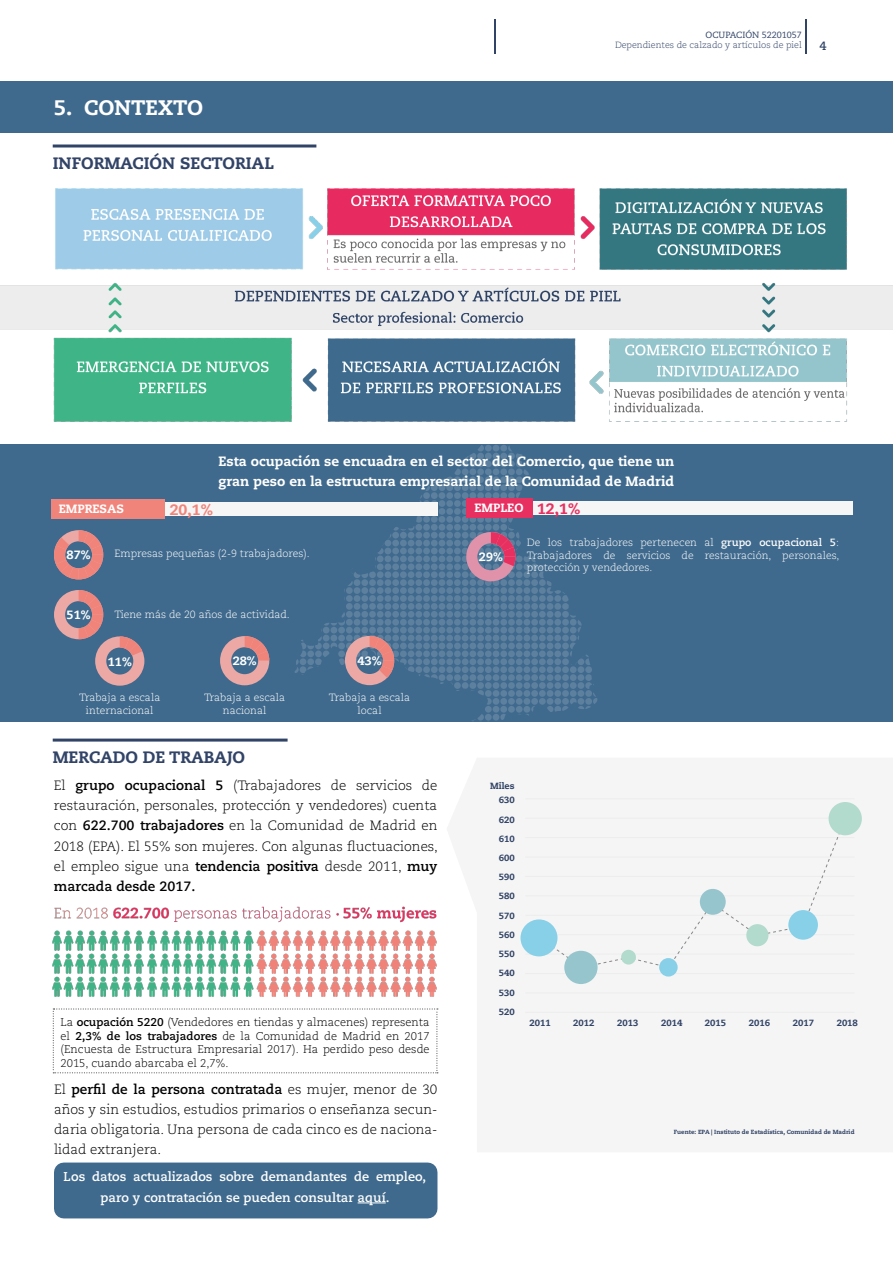
<style>
.page{position:relative;width:893px;height:1263px;background:#fff}
.page>*{position:absolute;margin:0;border:0;box-sizing:border-box;transform-origin:0 0}
.t1{font:800 21px "Caecilia LT Std";color:#fff}
.t2{font:800 16.5px "Caecilia LT Std";color:#314366}
.t3{font:800 15px "Caecilia LT Std";color:#f0847a}
.t4{font:300 13.5px/20.2px "Caecilia LT Std";color:#000;text-align:justify}
.t5{font:800 13.5px/20.2px "Caecilia LT Std";color:#fff}
.t6{font:700 12.75px/20.2px "Caecilia LT Std";color:#fff;text-align:center}
.t7{font:800 12px "Caecilia LT Std";color:#fff}
.t8{font:700 12px "Caecilia LT Std";color:#314366}
.t9{font:300 11.25px/13.5px "Caecilia LT Std";color:#000;text-align:justify}
.t10{font:300 10.5px/12.6px "Caecilia LT Std";color:#fff;text-align:center}
.t11{font:800 9px/19.2px "Caecilia LT Std";color:#314366;text-align:justify}
.t12{font:300 9px "Caecilia LT Std";color:#314366}
.t13{font:9px "Caecilia LT Std";color:#314366}
.t14{font:800 6px "Caecilia LT Std";color:#314366}
.s1{font-size:15px;color:#e83060}
.s2{font-weight:700}
</style>
<div class="page">
<hr style="left:805px;top:20px;width:1px;height:34px;background:#314366">
<hr style="left:495px;top:20px;width:1px;height:34px;background:#314366">
<div style="left:0;top:444px;width:893px;height:277px;background:#406a8d"></div>
<div style="left:0;top:81px;width:893px;height:51px;background:#406a8d"></div>
<hr style="left:53px;top:144px;width:263px;height:3px;background:#314366">
<div style="left:64px;top:502px;width:373px;height:14px;background:#f6f6f6"></div>
<div style="left:52px;top:499px;width:113px;height:20px;background:#f0847a"></div>
<div style="left:466px;top:501px;width:387px;height:14px;background:#f6f6f6"></div>
<div style="left:466px;top:498px;width:67px;height:20px;background:#e83060"></div>
<svg style="left:294px;top:445px;width:221px;height:277px"></svg>
<svg style="left:220px;top:636px;width:49px;height:49px"></svg>
<svg style="left:54px;top:590px;width:90px;height:96px"></svg>
<hr style="left:53px;top:738px;width:235px;height:3px;background:#314366">
<img style="left:0;top:189px;width:893px;height:233px">
<div style="left:521px;top:798px;width:341px;height:215px;background:#f5f5f5"></div>
<img style="left:53px;top:907px;width:384px;height:90px">
<hr style="left:525px;top:798px;width:329px;height:1px;background:#ededed">
<hr style="left:525px;top:818px;width:329px;height:1px;background:#ededed">
<hr style="left:525px;top:837px;width:329px;height:1px;background:#ededed">
<hr style="left:525px;top:857px;width:329px;height:1px;background:#ededed">
<hr style="left:525px;top:876px;width:329px;height:1px;background:#ededed">
<hr style="left:525px;top:895px;width:329px;height:1px;background:#ededed">
<hr style="left:525px;top:915px;width:329px;height:1px;background:#ededed">
<hr style="left:525px;top:934px;width:329px;height:1px;background:#ededed">
<hr style="left:525px;top:954px;width:329px;height:1px;background:#ededed">
<hr style="left:525px;top:973px;width:329px;height:1px;background:#ededed">
<hr style="left:525px;top:992px;width:329px;height:1px;background:#ededed">
<hr style="left:525px;top:1012px;width:329px;height:1px;background:#ededed">
<div style="left:538px;top:815px;width:309px;height:153px;background:#f5f5f5"></div>
<div style="left:520px;top:919px;width:37px;height:37px;background:#88d0e8;border-radius:50%"></div>
<div style="left:564px;top:951px;width:34px;height:33px;background:#96c5cd;border-radius:50%"></div>
<div style="left:621px;top:950px;width:15px;height:14px;background:#b3dbcd;border-radius:50%"></div>
<div style="left:659px;top:958px;width:19px;height:18px;background:#88d0e8;border-radius:50%"></div>
<div style="left:700px;top:889px;width:26px;height:26px;background:#96c5cd;border-radius:50%"></div>
<div style="left:746px;top:924px;width:22px;height:22px;background:#b3dbcd;border-radius:50%"></div>
<div style="left:788px;top:910px;width:30px;height:30px;background:#88d0e8;border-radius:50%"></div>
<div style="left:829px;top:802px;width:33px;height:33px;background:#b3dbcd;border-radius:50%"></div>
<svg style="left:53px;top:1008px;width:385px;height:65px"></svg>
<div style="left:54px;top:1162px;width:383px;height:56px;background:#406a8d"></div>
<svg style="left:358px;top:1202px;width:28px;height:1px"></svg>
<svg style="left:54px;top:530px;width:49px;height:49px"></svg>
<h1 class="t1" style="left:54px;top:94px;width:151px">5. CONTEXTO</h1>
<p class="t2" style="left:53px;top:153px;width:223px">INFORMACIÓN SECTORIAL</p>
<p class="t13" style="left:706px;top:29px;width:98px">OCUPACIÓN 52201057</p>
<p class="t12" style="left:615px;top:40px;width:188px">Dependientes de calzado y artículos de piel</p>
<p class="t8" style="left:819px;top:39px;width:9px">4</p>
<p class="t5" style="left:218px;top:451px;width:457px">Esta ocupación se encuadra en el sector del Comercio, que tiene un gran peso en la estructura empresarial de la Comunidad de Madrid</p>
<p class="t7" style="left:59px;top:501px;width:67px">EMPRESAS</p>
<p class="t3" style="left:170px;top:501px;width:45px">20,1%</p>
<p class="t7" style="left:474px;top:500px;width:108px">EMPLEO <span class="s1">12,1%</span></p>
<p class="t7" style="left:67px;top:548px;width:25px">87%</p>
<p class="t10" style="left:114px;top:547px;width:197px">Empresas pequeñas (2-9 trabajadores).</p>
<p class="t7" style="left:67px;top:608px;width:25px">51%</p>
<p class="t10" style="left:114px;top:608px;width:177px">Tiene más de 20 años de actividad.</p>
<p class="t7" style="left:108px;top:654px;width:25px">11%</p>
<p class="t7" style="left:233px;top:654px;width:25px">28%</p>
<p class="t7" style="left:358px;top:653px;width:25px">43%</p>
<p class="t10" style="left:79px;top:691px;width:83px">Trabaja a escala internacional</p>
<p class="t10" style="left:204px;top:691px;width:83px">Trabaja a escala nacional</p>
<p class="t10" style="left:329px;top:691px;width:83px">Trabaja a escala local</p>
<p class="t2" style="left:53px;top:747px;width:194px">MERCADO DE TRABAJO</p>
<p class="t4" style="left:54px;top:775px;width:385px">El <span class="s2">grupo ocupacional 5</span> (Trabajadores de servicios de restauración, personales, protección y vendedores) cuenta con <span class="s2">622.700 trabajadores</span> en la Comunidad de Madrid en 2018 (EPA). El 55% son mujeres. Con algunas fluctuaciones, el empleo sigue una <span class="s2">tendencia positiva</span> desde 2011, <span class="s2">muy marcada desde 2017.</span></p>
<p class="t9" style="left:61px;top:1016px;width:371px">La <span class="s2">ocupación 5220</span> (Vendedores en tiendas y almacenes) representa el <span class="s2">2,3% de los trabajadores</span> de la Comunidad de Madrid en 2017 (Encuesta de Estructura Empresarial 2017). Ha perdido peso desde 2015, cuando abarcaba el 2,7%.</p>
<p class="t4" style="left:54px;top:1079px;width:385px">El <span class="s2">perfil de la persona contratada</span> es mujer, menor de 30 años y sin estudios, estudios primarios o enseñanza secun&shy;daria obligatoria. Una persona de cada cinco es de naciona&shy;lidad extranjera.</p>
<p class="t6" style="left:64px;top:1167px;width:364px">Los datos actualizados sobre demandantes de empleo, paro y contratación se pueden consultar aquí.</p>
<p class="t7" style="left:479px;top:550px;width:25px">29%</p>
<p class="t10" style="left:527px;top:537px;width:314px;text-align:justify">De los trabajadores pertenecen al <span class="s2">grupo ocupacional 5</span>:<br>Trabajadores de servicios de restauración, personales, protección y vendedores.</p>
<p class="t11" style="left:490px;top:776px;width:26px">Miles</p>
<p class="t11" style="left:499px;top:810px;width:17px">620<br>610<br>600<br>590<br>580<br>570<br>560<br>550<br>540<br>530<br>520</p>
<p class="t11" style="left:499px;top:790px;width:17px">630</p>
<p class="t11" style="left:529px;top:1013px;width:23px">2011</p>
<p class="t11" style="left:573px;top:1013px;width:23px">2012</p>
<p class="t11" style="left:617px;top:1013px;width:23px">2013</p>
<p class="t11" style="left:661px;top:1013px;width:23px">2014</p>
<p class="t11" style="left:705px;top:1013px;width:23px">2015</p>
<p class="t11" style="left:749px;top:1013px;width:23px">2016</p>
<p class="t11" style="left:793px;top:1013px;width:23px">2017</p>
<p class="t11" style="left:837px;top:1013px;width:23px">2018</p>
<p class="t14" style="left:674px;top:1128px;width:182px">Fuente: EPA | Instituto de Estadística, Comunidad de Madrid</p>
</div>
